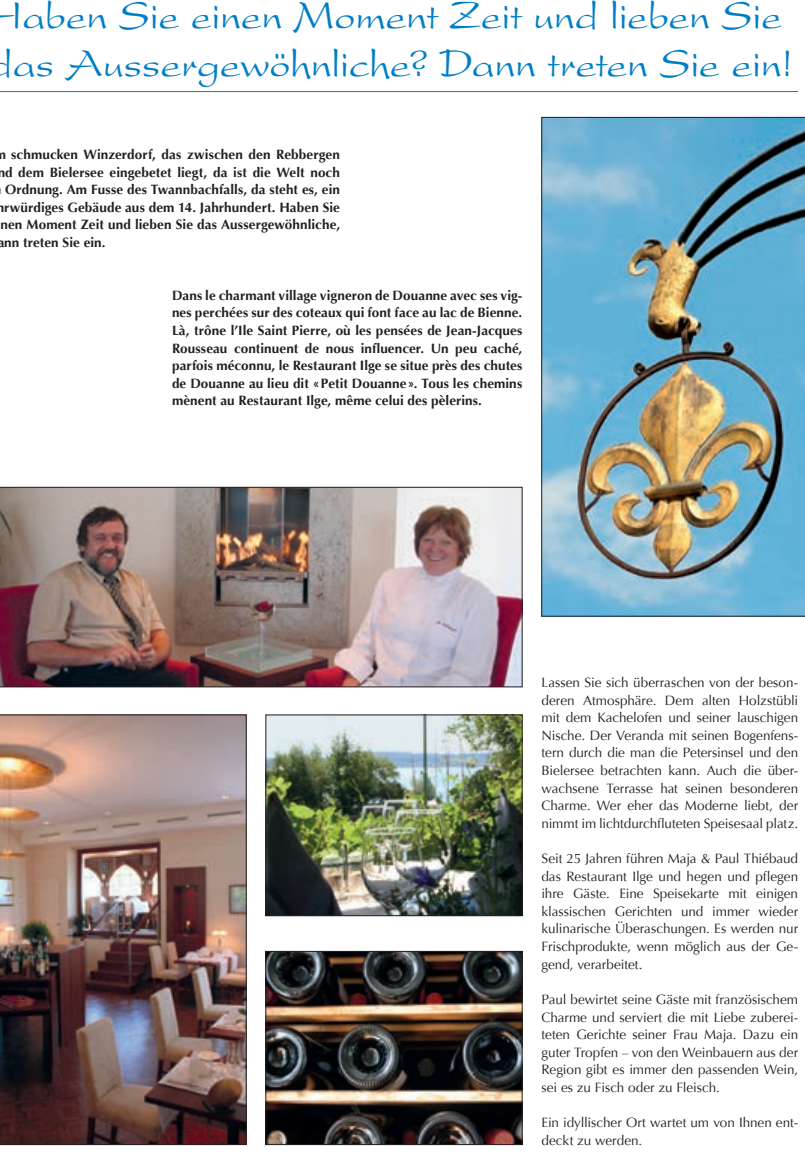
<style>
.page{position:relative;width:805px;height:1175px;background:#fff}
.page>*{position:absolute;margin:0;border:0;box-sizing:border-box;transform-origin:0 0}
.t1{font:42px/48px "Present";letter-spacing:-.01em;color:#007ec5}
.t2{font:13.5px/17.5px "Optima";letter-spacing:-.005em;color:#231f20;text-align:justify}
.t3{font:700 13.5px/17.5px "Optima";letter-spacing:.01em;color:#231f20;text-align:justify}
</style>
<div class="page">
<hr style="left:0;top:91px;width:798px;height:1px;background:#007ec5">
<img style="left:541px;top:117px;width:263px;height:499px">
<img style="left:0;top:487px;width:522px;height:200px">
<img style="left:0;top:714px;width:246px;height:430px">
<img style="left:267px;top:953px;width:253px;height:189px">
<div style="left:265px;top:951px;width:257px;height:193px;border:1px solid #231f20"></div>
<img style="left:267px;top:716px;width:253px;height:197px">
<div style="left:265px;top:714px;width:257px;height:201px;border:1px solid #231f20"></div>
<h1 class="t1" style="left:-10px;top:-8px;width:804px">Haben Sie einen Moment Zeit und lieben Sie das Aussergewöhnliche? Dann treten Sie ein!</h1>
<p class="t3" style="left:11px;top:146px;width:330px">schmucken Winzerdorf, das zwischen den Rebbergen</p>
<p class="t3" style="left:-3px;top:163px;width:344px">nd dem Bielersee eingebetet liegt, da ist die Welt noch</p>
<p class="t3" style="left:5px;top:181px;width:336px">Ordnung. Am Fusse des Twannbachfalls, da steht es, ein</p>
<p class="t3" style="left:-3px;top:198px;width:345px">hrwürdiges Gebäude aus dem 14. Jahrhundert. Haben Sie</p>
<p class="t3" style="left:0;top:216px;width:341px">nen Moment Zeit und lieben Sie das Aussergewöhnliche,</p>
<p class="t3" style="left:-3px;top:234px;width:110px">ann treten Sie ein.</p>
<p class="t3" style="left:172px;top:286px;width:352px">Dans le charmant village vigneron de Douanne avec ses vig&shy;nes perchées sur des coteaux qui font face au lac de Bienne.<br>Là, trône l’Ile Saint Pierre, où les pensées de Jean-Jacques Rousseau continuent de nous influencer. Un peu caché, parfois méconnu, le Restaurant Ilge se situe près des chutes de Douanne au lieu dit «Petit Douanne». Tous les chemins mènent au Restaurant Ilge, même celui des pèlerins.</p>
<p class="t2" style="left:541px;top:674px;width:258px">Lassen Sie sich überraschen von der beson&shy;deren Atmosphäre. Dem alten Holzstübli mit dem Kachelofen und seiner lauschigen Nische. Der Veranda mit seinen Bogenfens&shy;tern durch die man die Petersinsel und den Bielersee betrachten kann. Auch die über&shy;wachsene Terrasse hat seinen besonderen Charme. Wer eher das Moderne liebt, der nimmt im lichtdurchfluteten Speisesaal platz.</p>
<p class="t2" style="left:541px;top:849px;width:258px">Seit 25 Jahren führen Maja &amp; Paul Thiébaud das Restaurant Ilge und hegen und pflegen ihre Gäste. Eine Speisekarte mit einigen klassischen Gerichten und immer wieder kulinarische Überaschungen. Es werden nur Frischprodukte, wenn möglich aus der Ge&shy;gend, verarbeitet.</p>
<p class="t2" style="left:541px;top:990px;width:258px">Paul bewirtet seine Gäste mit französischem Charme und serviert die mit Liebe zuberei&shy;teten Gerichte seiner Frau Maja. Dazu ein guter Tropfen – von den Weinbauern aus der Region gibt es immer den passenden Wein, sei es zu Fisch oder zu Fleisch.</p>
<p class="t2" style="left:541px;top:1113px;width:258px">Ein idyllischer Ort wartet um von Ihnen ent&shy;deckt zu werden.</p>
</div>
